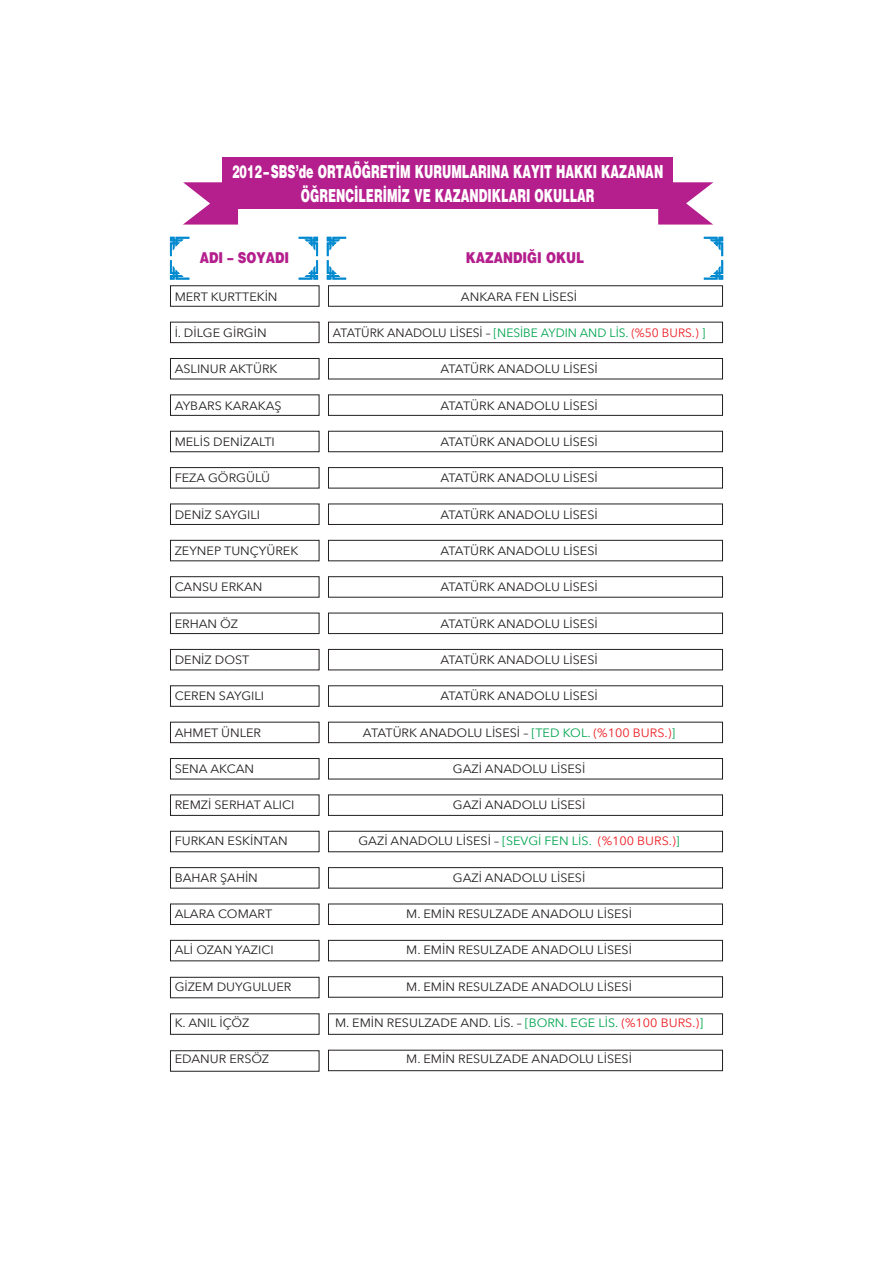
<style>
.page{position:relative;width:893px;height:1263px;background:#fff}
.page>*{position:absolute;margin:0;border:0;box-sizing:border-box;transform-origin:0 0}
.t1{font:18px/24px "Helvetica TM Black";color:#fff;text-align:center;scale:.62 1}
.t2{font:15px "Helvetica TM Black";color:#b41e8d;scale:.8 1}
.t3{font:12px "Avenir Next LT Pro";color:#231f20;scale:1.05 1}
.t4{font:12px "Avenir Next LT Pro";color:#231f20}
.s1{color:#00a54f}
.s2{color:#ee1d23}
</style>
<div class="page">
<svg style="left:704px;top:237px;width:19px;height:42px"></svg>
<svg style="left:327px;top:237px;width:19px;height:42px"></svg>
<svg style="left:299px;top:237px;width:19px;height:42px"></svg>
<svg style="left:170px;top:237px;width:19px;height:42px"></svg>
<div style="left:170px;top:285px;width:149px;height:22px;border:1px solid #231f20"></div>
<div style="left:328px;top:285px;width:395px;height:22px;border:1px solid #231f20"></div>
<svg style="left:183px;top:182px;width:55px;height:43px"></svg>
<svg style="left:658px;top:182px;width:55px;height:43px"></svg>
<div style="left:223px;top:157px;width:450px;height:52px;background:#b41e8d"></div>
<div style="left:170px;top:322px;width:149px;height:21px;border:1px solid #231f20"></div>
<div style="left:328px;top:322px;width:395px;height:21px;border:1px solid #231f20"></div>
<div style="left:170px;top:358px;width:149px;height:21px;border:1px solid #231f20"></div>
<div style="left:328px;top:358px;width:395px;height:21px;border:1px solid #231f20"></div>
<div style="left:170px;top:394px;width:149px;height:22px;border:1px solid #231f20"></div>
<div style="left:328px;top:394px;width:395px;height:22px;border:1px solid #231f20"></div>
<div style="left:170px;top:431px;width:149px;height:21px;border:1px solid #231f20"></div>
<div style="left:328px;top:431px;width:395px;height:21px;border:1px solid #231f20"></div>
<div style="left:170px;top:467px;width:149px;height:21px;border:1px solid #231f20"></div>
<div style="left:328px;top:467px;width:395px;height:21px;border:1px solid #231f20"></div>
<div style="left:170px;top:504px;width:149px;height:21px;border:1px solid #231f20"></div>
<div style="left:328px;top:504px;width:395px;height:21px;border:1px solid #231f20"></div>
<div style="left:170px;top:540px;width:149px;height:21px;border:1px solid #231f20"></div>
<div style="left:328px;top:540px;width:395px;height:21px;border:1px solid #231f20"></div>
<div style="left:170px;top:576px;width:149px;height:22px;border:1px solid #231f20"></div>
<div style="left:328px;top:576px;width:395px;height:22px;border:1px solid #231f20"></div>
<div style="left:170px;top:613px;width:149px;height:21px;border:1px solid #231f20"></div>
<div style="left:328px;top:613px;width:395px;height:21px;border:1px solid #231f20"></div>
<div style="left:170px;top:649px;width:149px;height:21px;border:1px solid #231f20"></div>
<div style="left:328px;top:649px;width:395px;height:21px;border:1px solid #231f20"></div>
<div style="left:170px;top:685px;width:149px;height:22px;border:1px solid #231f20"></div>
<div style="left:328px;top:685px;width:395px;height:22px;border:1px solid #231f20"></div>
<div style="left:170px;top:722px;width:149px;height:21px;border:1px solid #231f20"></div>
<div style="left:328px;top:722px;width:395px;height:21px;border:1px solid #231f20"></div>
<div style="left:170px;top:758px;width:149px;height:21px;border:1px solid #231f20"></div>
<div style="left:328px;top:758px;width:395px;height:21px;border:1px solid #231f20"></div>
<div style="left:170px;top:794px;width:149px;height:22px;border:1px solid #231f20"></div>
<div style="left:328px;top:794px;width:395px;height:22px;border:1px solid #231f20"></div>
<div style="left:170px;top:831px;width:149px;height:21px;border:1px solid #231f20"></div>
<div style="left:328px;top:831px;width:395px;height:21px;border:1px solid #231f20"></div>
<div style="left:170px;top:867px;width:149px;height:21px;border:1px solid #231f20"></div>
<div style="left:328px;top:867px;width:395px;height:21px;border:1px solid #231f20"></div>
<div style="left:170px;top:904px;width:149px;height:21px;border:1px solid #231f20"></div>
<div style="left:328px;top:904px;width:395px;height:21px;border:1px solid #231f20"></div>
<div style="left:170px;top:940px;width:149px;height:21px;border:1px solid #231f20"></div>
<div style="left:170px;top:1013px;width:149px;height:22px;border:1px solid #231f20"></div>
<div style="left:328px;top:940px;width:395px;height:21px;border:1px solid #231f20"></div>
<div style="left:328px;top:1013px;width:395px;height:22px;border:1px solid #231f20"></div>
<div style="left:328px;top:976px;width:395px;height:21px;border:1px solid #231f20"></div>
<div style="left:328px;top:1050px;width:395px;height:21px;border:1px solid #231f20"></div>
<div style="left:170px;top:977px;width:149px;height:21px;border:1px solid #231f20"></div>
<div style="left:170px;top:1050px;width:149px;height:21px;border:1px solid #231f20"></div>
<h1 class="t1" style="left:232px;top:159px;width:697px">2012–SBS’de ORTAÖĞRETİM KURUMLARINA KAYIT HAKKI KAZANAN<br>ÖĞRENCİLERİMİZ VE KAZANDIKLARI OKULLAR</h1>
<p class="t2" style="left:200px;top:247px;width:113px">ADI – SOYADI</p>
<p class="t2" style="left:466px;top:247px;width:149px">KAZANDIĞI OKUL</p>
<p class="t3" style="left:175px;top:289px;width:100px">MERT KURTTEKİN</p>
<p class="t3" style="left:461px;top:289px;width:112px">ANKARA FEN LİSESİ</p>
<p class="t3" style="left:175px;top:326px;width:89px">İ. DİLGE GİRGİN</p>
<p class="t4" style="left:333px;top:326px;width:374px">ATATÜRK ANADOLU LİSESİ – <span class="s1">[NESİBE AYDIN AND LİS.</span> <span class="s2">(%50 BURS.)</span> <span class="s1">]</span></p>
<p class="t3" style="left:175px;top:362px;width:99px">ASLINUR AKTÜRK</p>
<p class="t3" style="left:440px;top:362px;width:151px">ATATÜRK ANADOLU LİSESİ</p>
<p class="t3" style="left:175px;top:398px;width:103px">AYBARS KARAKAŞ</p>
<p class="t3" style="left:440px;top:398px;width:151px">ATATÜRK ANADOLU LİSESİ</p>
<p class="t3" style="left:175px;top:435px;width:97px">MELİS DENİZALTI</p>
<p class="t3" style="left:440px;top:435px;width:151px">ATATÜRK ANADOLU LİSESİ</p>
<p class="t3" style="left:175px;top:471px;width:92px">FEZA GÖRGÜLÜ</p>
<p class="t3" style="left:440px;top:471px;width:151px">ATATÜRK ANADOLU LİSESİ</p>
<p class="t3" style="left:175px;top:507px;width:83px">DENİZ SAYGILI</p>
<p class="t3" style="left:440px;top:507px;width:151px">ATATÜRK ANADOLU LİSESİ</p>
<p class="t3" style="left:175px;top:544px;width:119px">ZEYNEP TUNÇYÜREK</p>
<p class="t3" style="left:440px;top:544px;width:151px">ATATÜRK ANADOLU LİSESİ</p>
<p class="t3" style="left:175px;top:580px;width:85px">CANSU ERKAN</p>
<p class="t3" style="left:440px;top:580px;width:151px">ATATÜRK ANADOLU LİSESİ</p>
<p class="t3" style="left:175px;top:616px;width:62px">ERHAN ÖZ</p>
<p class="t3" style="left:440px;top:616px;width:151px">ATATÜRK ANADOLU LİSESİ</p>
<p class="t3" style="left:175px;top:652px;width:73px">DENİZ DOST</p>
<p class="t3" style="left:440px;top:652px;width:151px">ATATÜRK ANADOLU LİSESİ</p>
<p class="t3" style="left:175px;top:689px;width:87px">CEREN SAYGILI</p>
<p class="t3" style="left:440px;top:689px;width:151px">ATATÜRK ANADOLU LİSESİ</p>
<p class="t3" style="left:175px;top:725px;width:84px">AHMET ÜNLER</p>
<p class="t3" style="left:363px;top:725px;width:299px">ATATÜRK ANADOLU LİSESİ – <span class="s1">[TED KOL.</span> <span class="s2">(%100 BURS.)</span><span class="s1">]</span></p>
<p class="t3" style="left:175px;top:761px;width:77px">SENA AKCAN</p>
<p class="t3" style="left:453px;top:761px;width:128px">GAZİ ANADOLU LİSESİ</p>
<p class="t3" style="left:175px;top:798px;width:116px">REMZİ SERHAT ALICI</p>
<p class="t3" style="left:453px;top:798px;width:128px">GAZİ ANADOLU LİSESİ</p>
<p class="t3" style="left:175px;top:834px;width:109px">FURKAN ESKİNTAN</p>
<p class="t3" style="left:358px;top:834px;width:307px">GAZİ ANADOLU LİSESİ – <span class="s1">[SEVGİ FEN LİS.</span> <span class="s2">(%100 BURS.)</span><span class="s1">]</span></p>
<p class="t3" style="left:175px;top:870px;width:81px">BAHAR ŞAHİN</p>
<p class="t3" style="left:453px;top:870px;width:128px">GAZİ ANADOLU LİSESİ</p>
<p class="t3" style="left:175px;top:907px;width:94px">ALARA COMART</p>
<p class="t3" style="left:406px;top:907px;width:216px">M. EMİN RESULZADE ANADOLU LİSESİ</p>
<p class="t3" style="left:175px;top:943px;width:96px">ALİ OZAN YAZICI</p>
<p class="t3" style="left:406px;top:943px;width:216px">M. EMİN RESULZADE ANADOLU LİSESİ</p>
<p class="t3" style="left:175px;top:979px;width:113px">GİZEM DUYGULUER</p>
<p class="t3" style="left:406px;top:979px;width:216px">M. EMİN RESULZADE ANADOLU LİSESİ</p>
<p class="t3" style="left:175px;top:1015px;width:72px">K. ANIL İÇÖZ</p>
<p class="t3" style="left:335px;top:1015px;width:352px">M. EMİN RESULZADE AND. LİS. – <span class="s1">[BORN. EGE LİS.</span> <span class="s2">(%100 BURS.)</span><span class="s1">]</span></p>
<p class="t3" style="left:175px;top:1052px;width:92px">EDANUR ERSÖZ</p>
<p class="t3" style="left:406px;top:1052px;width:216px">M. EMİN RESULZADE ANADOLU LİSESİ</p>
</div>
